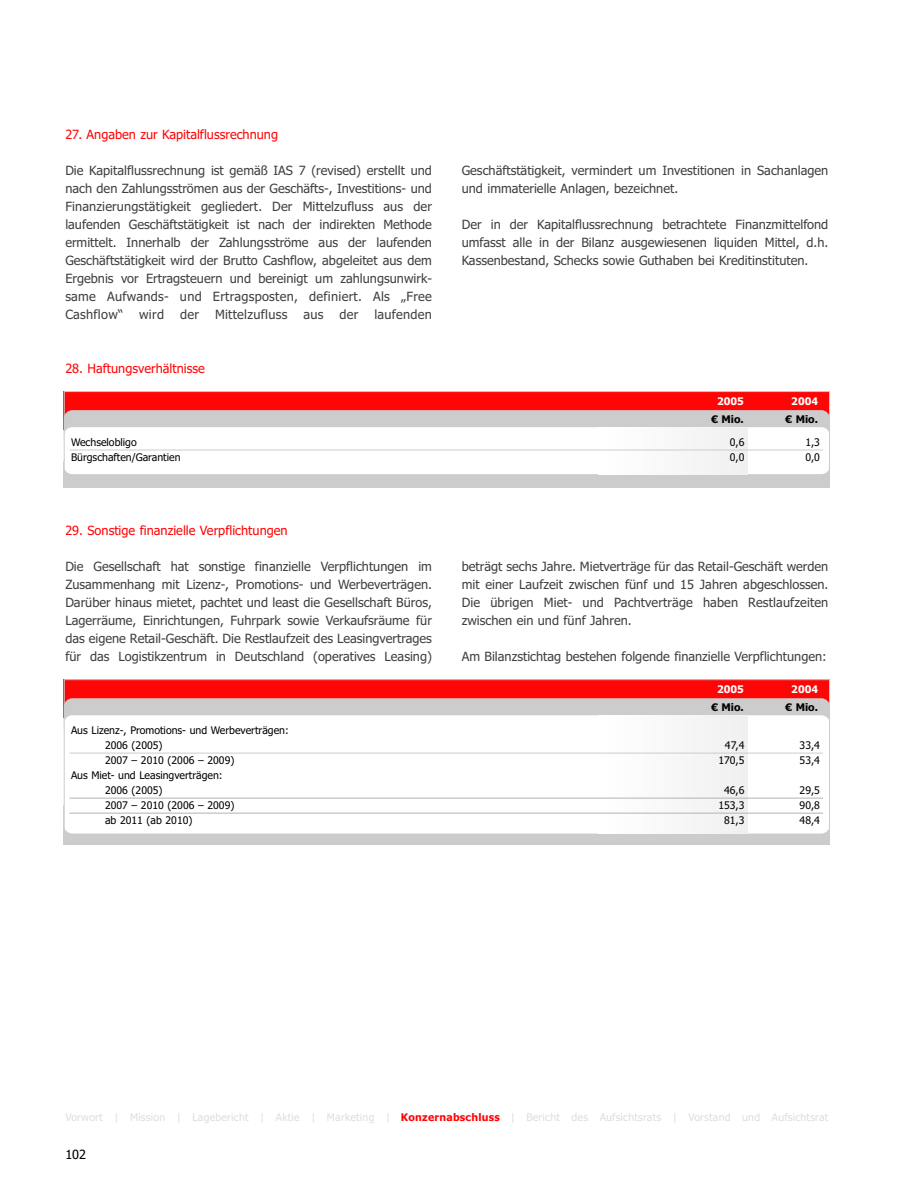
<style>
.page{position:relative;width:915px;height:1191px;background:#fff}
.page>*{position:absolute;margin:0;border:0;box-sizing:border-box;transform-origin:0 0}
.t1{font:12.75px/18px "Tahoma";color:#404040;text-align:justify}
.t2{font:12.75px "Tahoma";color:#ff0506}
.t3{font:12.75px "Tahoma";letter-spacing:.02em;color:#404040}
.t4{font:12.75px "Tahoma";color:#000}
.t5{font:10.5px/15px "Tahoma";color:#000}
.t6{font:10.5px "Tahoma";letter-spacing:.02em;color:#dedede}
.t7{font:700 10.5px "Tahoma";color:#000}
.t8{font:700 10.5px "Tahoma";color:#fff}
.s1{font-weight:700;color:#ff0506}
</style>
<div class="page">
<div style="left:64px;top:461px;width:765px;height:26px;background:#ccc"></div>
<div style="left:64px;top:391px;width:765px;height:38px;background:#ff0506"></div>
<div style="left:64px;top:410px;width:765px;height:39px;background:#ccc;border-radius:9px"></div>
<div style="left:64px;top:427px;width:765px;height:47px;background:#fff;border-radius:9px"></div>
<div style="left:636px;top:427px;width:6px;height:47px;background:#fbfbfb"></div>
<div style="left:646px;top:427px;width:5px;height:47px;background:#fafafa"></div>
<div style="left:655px;top:427px;width:6px;height:47px;background:#f9f9f9"></div>
<div style="left:665px;top:427px;width:6px;height:47px;background:#f8f8f8"></div>
<div style="left:675px;top:427px;width:5px;height:47px;background:#f7f7f7"></div>
<div style="left:684px;top:427px;width:6px;height:47px;background:#f6f6f6"></div>
<div style="left:694px;top:427px;width:5px;height:47px;background:#f5f5f5"></div>
<div style="left:703px;top:427px;width:6px;height:47px;background:#f4f4f4"></div>
<div style="left:713px;top:427px;width:5px;height:47px;background:#f3f3f3"></div>
<div style="left:722px;top:427px;width:6px;height:47px;background:#f2f2f2"></div>
<div style="left:732px;top:427px;width:5px;height:47px;background:#f1f1f1"></div>
<div style="left:741px;top:427px;width:6px;height:47px;background:#f0f0f0"></div>
<div style="left:64px;top:391px;width:765px;height:96px;border:1px solid #ccc"></div>
<hr style="left:69px;top:449px;width:753px;height:1px;background:#ccc">
<div style="left:64px;top:805px;width:765px;height:39px;background:#ccc"></div>
<div style="left:64px;top:679px;width:765px;height:38px;background:#ff0506"></div>
<div style="left:64px;top:698px;width:765px;height:39px;background:#ccc;border-radius:9px"></div>
<div style="left:64px;top:715px;width:765px;height:118px;background:#fff;border-radius:9px"></div>
<div style="left:64px;top:679px;width:765px;height:166px;border:1px solid #ccc"></div>
<div style="left:635px;top:715px;width:8px;height:118px;background:#fbfbfb"></div>
<div style="left:644px;top:715px;width:9px;height:118px;background:#fafafa"></div>
<div style="left:654px;top:715px;width:9px;height:118px;background:#f9f9f9"></div>
<div style="left:663px;top:715px;width:9px;height:118px;background:#f8f8f8"></div>
<div style="left:673px;top:715px;width:9px;height:118px;background:#f7f7f7"></div>
<div style="left:683px;top:715px;width:8px;height:118px;background:#f6f6f6"></div>
<div style="left:692px;top:715px;width:9px;height:118px;background:#f5f5f5"></div>
<div style="left:702px;top:715px;width:8px;height:118px;background:#f4f4f4"></div>
<div style="left:711px;top:715px;width:9px;height:118px;background:#f3f3f3"></div>
<div style="left:721px;top:715px;width:8px;height:118px;background:#f2f2f2"></div>
<div style="left:730px;top:715px;width:9px;height:118px;background:#f1f1f1"></div>
<div style="left:740px;top:715px;width:7px;height:118px;background:#f0f0f0"></div>
<hr style="left:69px;top:797px;width:753px;height:1px;background:#b3b3b3">
<hr style="left:69px;top:812px;width:753px;height:1px;background:#b3b3b3">
<hr style="left:69px;top:752px;width:753px;height:1px;background:#ccc">
<p class="t2" style="left:65px;top:129px;width:214px">27. Angaben zur Kapitalflussrechnung</p>
<p class="t1" style="left:65px;top:163px;width:368px">Die Kapitalflussrechnung ist gemäß IAS 7 (revised) erstellt und nach den Zahlungsströmen aus der Geschäfts-, Investitions- und Finanzierungstätigkeit gegliedert. Der Mittelzufluss aus der laufenden Geschäftstätigkeit ist nach der indirekten Methode ermittelt. Innerhalb der Zahlungsströme aus der laufenden Geschäftstätigkeit wird der Brutto Cashflow, abgeleitet aus dem Ergebnis vor Ertragsteuern und bereinigt um zahlungsunwirk&shy;same Aufwands- und Ertragsposten, definiert. Als „Free Cashflow“</p>
<p class="t1" style="left:139px;top:307px;width:26px">wird</p>
<p class="t1" style="left:180px;top:307px;width:20px">der</p>
<p class="t3" style="left:215px;top:309px;width:74px">Mittelzufluss</p>
<p class="t1" style="left:303px;top:307px;width:22px">aus</p>
<p class="t1" style="left:339px;top:307px;width:20px">der</p>
<p class="t3" style="left:374px;top:309px;width:59px">laufenden</p>
<p class="t2" style="left:65px;top:363px;width:141px">28. Haftungsverhältnisse</p>
<p class="t1" style="left:461px;top:163px;width:368px">Geschäftstätigkeit, vermindert um Investitionen in Sachanlagen und immaterielle Anlagen, bezeichnet.</p>
<p class="t1" style="left:461px;top:217px;width:368px">Der in der Kapitalflussrechnung betrachtete Finanzmittelfond umfasst alle in der Bilanz ausgewiesenen liquiden Mittel, d.h.<br>Kassenbestand, Schecks sowie Guthaben bei Kreditinstituten.</p>
<p class="t8" style="left:716px;top:397px;width:28px">2005</p>
<p class="t8" style="left:791px;top:397px;width:28px">2004</p>
<p class="t7" style="left:711px;top:414px;width:34px">€ Mio.</p>
<p class="t7" style="left:785px;top:414px;width:34px">€ Mio.</p>
<p class="t5" style="left:71px;top:436px;width:67px">Wechselobligo</p>
<p class="t5" style="left:729px;top:436px;width:16px">0,6</p>
<p class="t5" style="left:805px;top:436px;width:16px">1,3</p>
<p class="t5" style="left:71px;top:451px;width:111px">Bürgschaften/Garantien</p>
<p class="t5" style="left:729px;top:451px;width:16px">0,0</p>
<p class="t5" style="left:805px;top:451px;width:16px">0,0</p>
<p class="t2" style="left:65px;top:525px;width:224px">29. Sonstige finanzielle Verpflichtungen</p>
<p class="t1" style="left:65px;top:559px;width:368px">Die Gesellschaft hat sonstige finanzielle Verpflichtungen im Zusammenhang mit Lizenz-, Promotions- und Werbeverträgen.<br>Darüber hinaus mietet, pachtet und least die Gesellschaft Büros, Lagerräume, Einrichtungen, Fuhrpark sowie Verkaufsräume für das eigene Retail-Geschäft. Die Restlaufzeit des Leasingvertrages für das Logistikzentrum in Deutschland (operatives Leasing)</p>
<p class="t1" style="left:461px;top:559px;width:368px">beträgt sechs Jahre. Mietverträge für das Retail-Geschäft werden mit einer Laufzeit zwischen fünf und 15 Jahren abgeschlossen.<br>Die übrigen Miet- und Pachtverträge haben Restlaufzeiten zwischen ein und fünf Jahren.</p>
<p class="t1" style="left:461px;top:649px;width:366px">Am Bilanzstichtag bestehen folgende finanzielle Verpflichtungen:</p>
<p class="t5" style="left:105px;top:724px;width:185px;text-indent:-34px">Aus Lizenz-, Promotions- und Werbeverträgen:<br>2006 (2005)</p>
<p class="t8" style="left:716px;top:685px;width:28px">2005</p>
<p class="t8" style="left:791px;top:685px;width:28px">2004</p>
<p class="t7" style="left:711px;top:702px;width:34px">€ Mio.</p>
<p class="t7" style="left:785px;top:702px;width:34px">€ Mio.</p>
<p class="t5" style="left:724px;top:739px;width:21px">47,4</p>
<p class="t5" style="left:799px;top:739px;width:22px">33,4</p>
<p class="t5" style="left:105px;top:754px;width:131px">2007 – 2010 (2006 – 2009)</p>
<p class="t5" style="left:718px;top:754px;width:28px">170,5</p>
<p class="t5" style="left:799px;top:754px;width:22px">53,4</p>
<p class="t5" style="left:105px;top:769px;width:119px;text-indent:-34px">Aus Miet- und Leasingverträgen:<br>2006 (2005)</p>
<p class="t5" style="left:724px;top:784px;width:22px">46,6</p>
<p class="t5" style="left:799px;top:784px;width:22px">29,5</p>
<p class="t5" style="left:105px;top:799px;width:131px">2007 – 2010 (2006 – 2009)</p>
<p class="t5" style="left:718px;top:799px;width:28px">153,3</p>
<p class="t5" style="left:799px;top:799px;width:22px">90,8</p>
<p class="t5" style="left:105px;top:814px;width:89px">ab 2011 (ab 2010)</p>
<p class="t5" style="left:724px;top:814px;width:22px">81,3</p>
<p class="t5" style="left:799px;top:814px;width:22px">48,4</p>
<p class="t6" style="left:65px;top:1113px;width:764px">Vorwort | Mission | Lagebericht | Aktie | Marketing | <span class="s1">Konzernabschluss</span> | Bericht des Aufsichtsrats | Vorstand und Aufsichtsrat</p>
<p class="t4" style="left:65px;top:1149px;width:22px">102</p>
</div>
